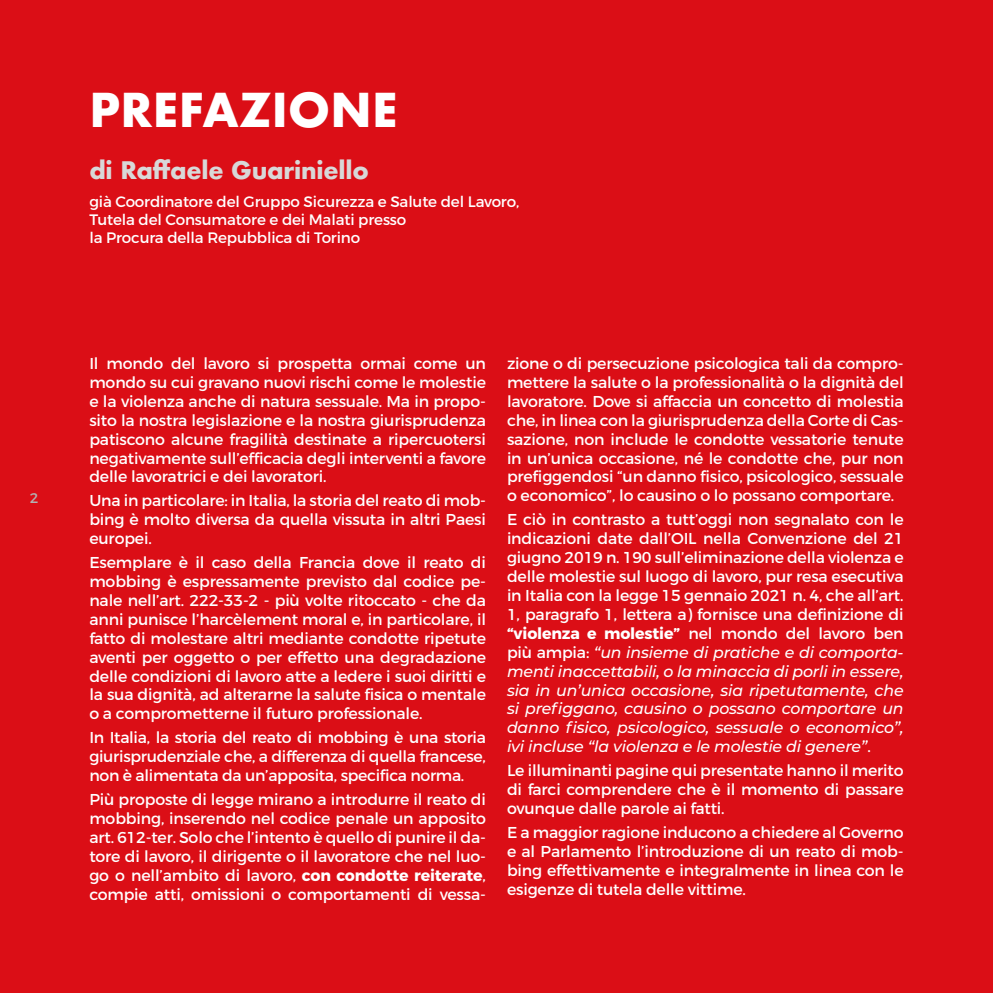
<style>
.page{position:relative;width:993px;height:993px;background:#fff}
.page>*{position:absolute;margin:0;border:0;box-sizing:border-box;transform-origin:0 0}
.t1{font:700 45.32px "Futura";letter-spacing:.005em;color:#fff}
.t2{font:700 23.45px "Futura";letter-spacing:-.01em;color:#d8d8d8}
.t3{font:15.75px/18.9px "Montserrat";letter-spacing:-.01em;color:#fff;text-align:justify}
.t4{font:15.05px/18.2px "Montserrat";letter-spacing:-.01em;color:#fff}
.t5{font:14px "Montserrat";color:#b3b2b2}
.s1{font-weight:700}
.s2{font-weight:500;font-style:italic}
</style>
<div class="page">
<div style="left:0;top:0;width:992px;height:992px;background:#db0e16"></div>
<p class="t5" style="left:30px;top:489px;width:10px">2</p>
<h1 class="t1" style="left:89px;top:77px;width:310px">PREFAZIONE</h1>
<h2 class="t2" style="left:89px;top:153px;width:281px">di Raffaele Guariniello</h2>
<p class="t4" style="left:89px;top:192px;width:431px">già Coordinatore del Gruppo Sicurezza e Salute del Lavoro,<br>Tutela del Consumatore e dei Malati presso<br>la Procura della Repubblica di Torino</p>
<p class="t3" style="left:89px;top:354px;width:398px">Il mondo del lavoro si prospetta ormai come un mondo su cui gravano nuovi rischi come le molestie e la violenza anche di natura sessuale. Ma in propo&shy;sito la nostra legislazione e la nostra giurisprudenza patiscono alcune fragilità destinate a ripercuotersi negativamente sull’efficacia degli interventi a favore delle lavoratrici e dei lavoratori.</p>
<p class="t3" style="left:89px;top:491px;width:398px">Una in particolare: in Italia, la storia del reato di mob&shy;bing è molto diversa da quella vissuta in altri Paesi europei.</p>
<p class="t3" style="left:89px;top:552px;width:398px">Esemplare è il caso della Francia dove il reato di mobbing è espressamente previsto dal codice pe&shy;nale nell’art. 222-33-2 - più volte ritoccato - che da anni punisce l’harcèlement moral e, in particolare, il fatto di molestare altri mediante condotte ripetute aventi per oggetto o per effetto una degradazione delle condizioni di lavoro atte a ledere i suoi diritti e la sua dignità, ad alterarne la salute fisica o mentale o a comprometterne il futuro professionale.</p>
<p class="t3" style="left:89px;top:728px;width:398px">In Italia, la storia del reato di mobbing è una storia giurisprudenziale che, a differenza di quella francese, non è alimentata da un’apposita, specifica norma.</p>
<p class="t3" style="left:89px;top:789px;width:398px">Più proposte di legge mirano a introdurre il reato di mobbing, inserendo nel codice penale un apposito art. 612-ter. Solo che l’intento è quello di punire il da&shy;tore di lavoro, il dirigente o il lavoratore che nel luo&shy;go o nell’ambito di lavoro, <span class="s1">con condotte reiterate</span>, compie atti, omissioni o comportamenti di vessa-</p>
<p class="t3" style="left:507px;top:354px;width:398px">zione o di persecuzione psicologica tali da compro&shy;mettere la salute o la professionalità o la dignità del lavoratore. Dove si affaccia un concetto di molestia che, in linea con la giurisprudenza della Corte di Cas&shy;sazione, non include le condotte vessatorie tenute in un’unica occasione, né le condotte che, pur non prefiggendosi “un danno fisico, psicologico, sessuale o economico”, lo causino o lo possano comportare.</p>
<p class="t3" style="left:507px;top:510px;width:398px">E ciò in contrasto a tutt’oggi non segnalato con le indicazioni date dall’OIL nella Convenzione del 21 giugno 2019 n. 190 sull’eliminazione della violenza e delle molestie sul luogo di lavoro, pur resa esecutiva in Italia con la legge 15 gennaio 2021 n. 4, che all’art.<br>1, paragrafo 1, lettera a) fornisce una definizione di <span class="s1">“violenza e molestie”</span> nel mondo del lavoro ben più ampia: <span class="s2">“un insieme di pratiche e di comporta&shy;menti inaccettabili, o la minaccia di porli in essere, sia in un’unica occasione, sia ripetutamente, che si prefiggano, causino o possano comportare un danno fisico, psicologico, sessuale o economico”, ivi incluse “la violenza e le molestie di genere”</span>.</p>
<p class="t3" style="left:507px;top:760px;width:398px">Le illuminanti pagine qui presentate hanno il merito di farci comprendere che è il momento di passare ovunque dalle parole ai fatti.</p>
<p class="t3" style="left:507px;top:822px;width:398px">E a maggior ragione inducono a chiedere al Governo e al Parlamento l’introduzione di un reato di mob&shy;bing effettivamente e integralmente in linea con le esigenze di tutela delle vittime.</p>
</div>
